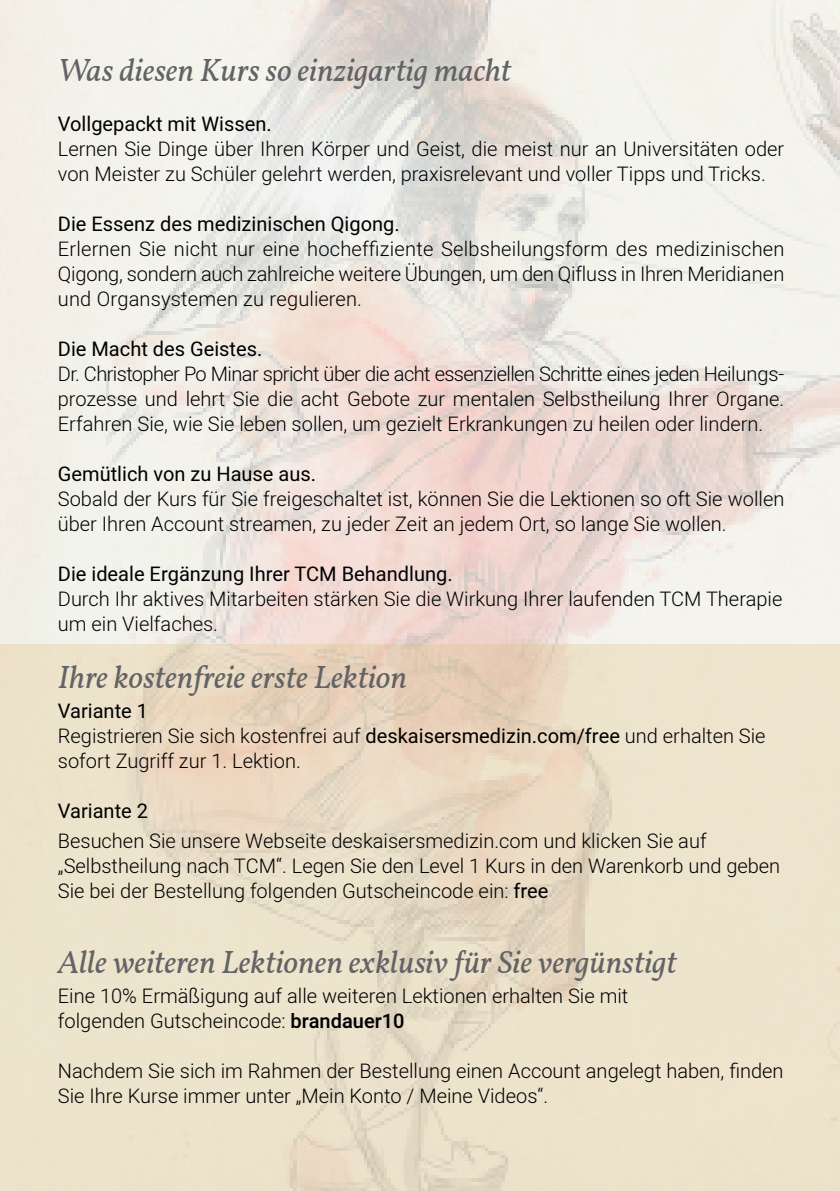
<style>
.page{position:relative;width:840px;height:1191px;background:#fff}
.page>*{position:absolute;margin:0;border:0;box-sizing:border-box;transform-origin:0 0}
.t1{font:italic 32px "Vollkorn";color:#636366}
.t2{font:300 20px/25px "Heebo";color:#000001}
.t3{font:20px "Heebo";color:#000001}
.s1{font-weight:400}
.s2{font-weight:500}
</style>
<div class="page">
<img style="left:0;top:0;width:839px;height:644px">
<svg style="left:0;top:644px;width:839px;height:547px;background:#eadec7"></svg>
<h1 class="t1" style="left:58px;top:46px;width:454px">Was diesen Kurs so einzigartig macht</h1>
<p class="t3" style="left:58px;top:110px;width:215px">Vollgepackt mit Wissen.</p>
<p class="t2" style="left:58px;top:136px;width:727px">Lernen Sie Dinge über Ihren Körper und Geist, die meist nur an Universitäten oder von Meister zu Schüler gelehrt werden, praxisrelevant und voller Tipps und Tricks.</p>
<p class="t3" style="left:58px;top:210px;width:343px">Die Essenz des medizinischen Qigong.</p>
<p class="t2" style="left:58px;top:236px;width:727px;text-align:justify">Erlernen Sie nicht nur eine hocheffiziente Selbsheilungsform des medizinischen Qigong, sondern auch zahlreiche weitere Übungen, um den Qifluss in Ihren Meridianen und Organsystemen zu regulieren.</p>
<p class="t3" style="left:58px;top:335px;width:206px">Die Macht des Geistes.</p>
<p class="t2" style="left:58px;top:361px;width:727px;text-align:justify">Dr. Christopher Po Minar spricht über die acht essenziellen Schritte eines jeden Heilungs&shy;prozesse und lehrt Sie die acht Gebote zur mentalen Selbstheilung Ihrer Organe.<br>Erfahren Sie, wie Sie leben sollen, um gezielt Erkrankungen zu heilen oder lindern.</p>
<p class="t3" style="left:58px;top:460px;width:259px">Gemütlich von zu Hause aus.</p>
<p class="t2" style="left:58px;top:486px;width:727px">Sobald der Kurs für Sie freigeschaltet ist, können Sie die Lektionen so oft Sie wollen über Ihren Account streamen, zu jeder Zeit an jedem Ort, so lange Sie wollen.</p>
<p class="t3" style="left:58px;top:560px;width:396px">Die ideale Ergänzung Ihrer TCM Behandlung.</p>
<p class="t2" style="left:58px;top:586px;width:725px">Durch Ihr aktives Mitarbeiten stärken Sie die Wirkung Ihrer laufenden TCM Therapie um ein Vielfaches.</p>
<h1 class="t1" style="left:58px;top:653px;width:350px">Ihre kostenfreie erste Lektion</h1>
<p class="t2" style="left:58px;top:698px;width:708px"><span class="s1">Variante 1<br></span>Registrieren Sie sich kostenfrei auf <span class="s1">deskaisersmedizin.com/free</span> und erhalten Sie sofort Zugriff zur 1. Lektion.</p>
<p class="t3" style="left:58px;top:797px;width:92px">Variante 2</p>
<p class="t2" style="left:58px;top:828px;width:723px">Besuchen Sie unsere Webseite deskaisersmedizin.com und klicken Sie auf „Selbstheilung nach TCM“. Legen Sie den Level 1 Kurs in den Warenkorb und geben<br>Sie bei der Bestellung folgenden Gutscheincode ein: <span class="s1">free</span></p>
<h1 class="t1" style="left:58px;top:938px;width:620px">Alle weiteren Lektionen exklusiv für Sie vergünstigt</h1>
<p class="t2" style="left:58px;top:983px;width:571px">Eine 10% Ermäßigung auf alle weiteren Lektionen erhalten Sie mit folgenden Gutscheincode: <span class="s2">brandauer10</span></p>
<p class="t2" style="left:58px;top:1058px;width:726px">Nachdem Sie sich im Rahmen der Bestellung einen Account angelegt haben, finden<br>Sie Ihre Kurse immer unter „Mein Konto / Meine Videos“.</p>
</div>
